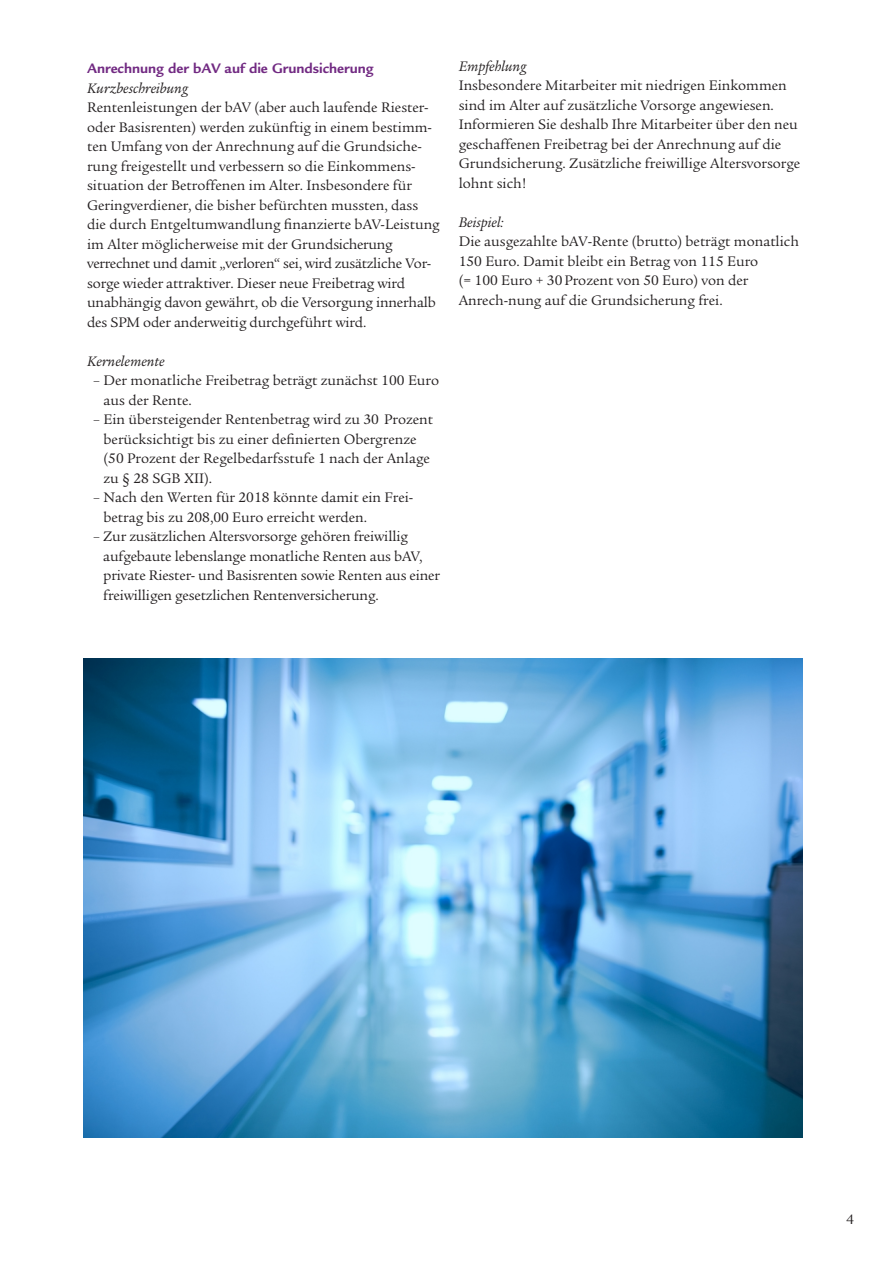
<style>
.page{position:relative;width:893px;height:1263px;background:#fff}
.page>*{position:absolute;margin:0;border:0;box-sizing:border-box;transform-origin:0 0}
.t1{font:15px/19.5px "Legacy Serif LT";color:#231f20}
.t2{font:italic 15px "Legacy Serif LT";color:#231f20}
.t3{font:700 15px "Legacy Sans LT";color:#712982}
</style>
<div class="page">
<img style="left:84px;top:659px;width:718px;height:479px">
<p class="t3" style="left:87px;top:60px;width:288px">Anrechnung der bAV auf die Grundsicherung</p>
<p class="t2" style="left:87px;top:79px;width:102px">Kurzbeschreibung</p>
<p class="t1" style="left:87px;top:98px;width:354px">Rentenleistungen der bAV (aber auch laufende Riester&shy;oder Basisrenten) werden zukünftig in einem bestimm&shy;ten Umfang von der Anrechnung auf die Grundsiche&shy;rung freigestellt und verbessern so die Einkommens&shy;situation der Betroffenen im Alter. Insbesondere für Geringverdiener, die bisher befürchten mussten, dass die durch Entgeltumwandlung finanzierte bAV-Leistung im Alter möglicherweise mit der Grundsicherung verrechnet und damit „verloren“ sei, wird zusätzliche Vor&shy;sorge wieder attraktiver. Dieser neue Freibetrag wird unabhängig davon gewährt, ob die Versorgung innerhalb des SPM oder anderweitig durchgeführt wird.</p>
<p class="t2" style="left:87px;top:352px;width:79px">Kernelemente</p>
<p class="t1" style="left:104px;top:371px;width:337px;text-indent:-10px">– Der monatliche Freibetrag beträgt zunächst 100 Euro aus der Rente.</p>
<p class="t1" style="left:104px;top:410px;width:331px;text-indent:-10px">– Ein übersteigender Rentenbetrag wird zu 30 Prozent berücksichtigt bis zu einer definierten Obergrenze (50 Prozent der Regelbedarfsstufe 1 nach der Anlage zu § 28 SGB XII).</p>
<p class="t1" style="left:104px;top:488px;width:311px;text-indent:-10px">– Nach den Werten für 2018 könnte damit ein Frei&shy;betrag bis zu 208,00 Euro erreicht werden.</p>
<p class="t1" style="left:103px;top:527px;width:338px;text-indent:-10px">– Zur zusätzlichen Altersvorsorge gehören freiwillig aufgebaute lebenslange monatliche Renten aus bAV, private Riester- und Basisrenten sowie Renten aus einer freiwilligen gesetzlichen Rentenversicherung.</p>
<p class="t2" style="left:459px;top:57px;width:69px">Empfehlung</p>
<p class="t1" style="left:459px;top:76px;width:343px">Insbesondere Mitarbeiter mit niedrigen Einkommen sind im Alter auf zusätzliche Vorsorge angewiesen.<br>Informieren Sie deshalb Ihre Mitarbeiter über den neu geschaffenen Freibetrag bei der Anrechnung auf die Grundsicherung. Zusätzliche freiwillige Altersvorsorge lohnt sich!</p>
<p class="t2" style="left:459px;top:213px;width:47px">Beispiel:</p>
<p class="t1" style="left:459px;top:232px;width:342px">Die ausgezahlte bAV-Rente (brutto) beträgt monatlich 150 Euro. Damit bleibt ein Betrag von 115 Euro<br>(= 100 Euro + 30 Prozent von 50 Euro) von der Anrech-nung auf die Grundsicherung frei.</p>
<p class="t1" style="left:846px;top:1209px;width:9px">4</p>
</div>
